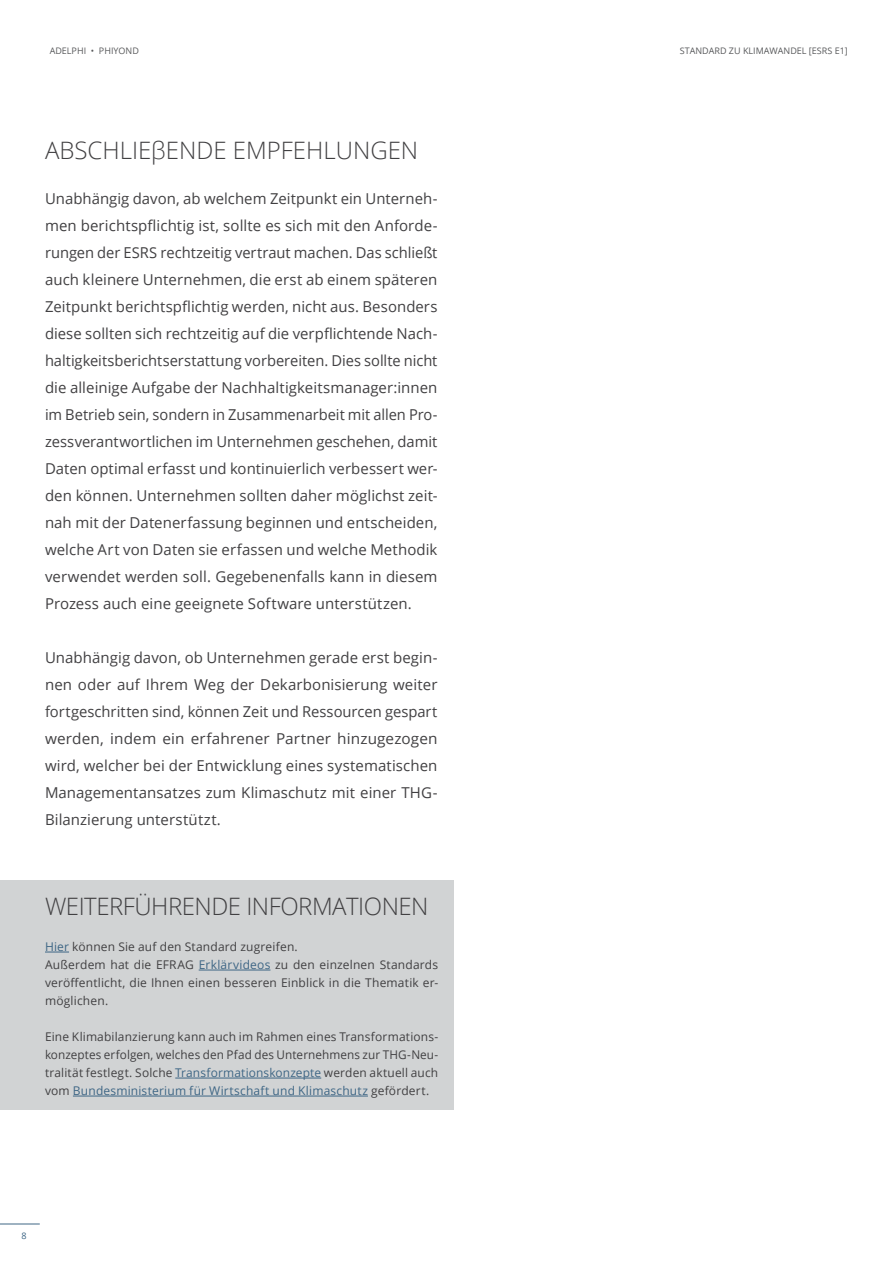
<style>
.page{position:relative;width:893px;height:1263px;background:#fff}
.page>*{position:absolute;margin:0;border:0;box-sizing:border-box;transform-origin:0 0}
.Fließtext_klein{font:300 24px "Open Sans";letter-spacing:-.02em;color:#414042}
.Überschrift_Kapitel{font:300 24px "Open Sans";color:#414042}
.Fließtext{font:15px/27px "Open Sans";letter-spacing:.005em;color:#414042;text-align:justify}
.Fließtext_klein-2{font:12px/18px "Open Sans";letter-spacing:.015em;color:#414042;text-align:justify}
.t1{font:9px "Open Sans";color:#58595b}
.t2{font:9px "Open Sans";color:#3e6685}
.s1{color:#3e6685}
</style>
<div class="page">
<hr style="left:0;top:1223px;width:40px;height:1px;background:#3e6685">
<div style="left:0;top:881px;width:453px;height:229px;background:#d1d3d4"></div>
<svg style="left:45px;top:952px;width:24px;height:1px"></svg>
<hr style="left:199px;top:970px;width:71px;height:1px;background:#3e6685">
<hr style="left:175px;top:1078px;width:146px;height:1px;background:#3e6685">
<hr style="left:73px;top:1096px;width:295px;height:1px;background:#3e6685">
<p class="t1" style="left:50px;top:45px;width:91px">ADELPHI • PHIYOND</p>
<p class="t1" style="left:680px;top:45px;width:169px">STANDARD ZU KLIMAWANDEL [ESRS E1]</p>
<p class="Überschrift_Kapitel" style="left:45px;top:134px;width:375px">ABSCHLIEβENDE EMPFEHLUNGEN</p>
<p class="Fließtext" style="left:45px;top:185px;width:394px">Unabhängig davon, ab welchem Zeitpunkt ein Unterneh&shy;men berichtspflichtig ist, sollte es sich mit den Anforde&shy;rungen der ESRS rechtzeitig vertraut machen. Das schließt auch kleinere Unternehmen, die erst ab einem späteren Zeitpunkt berichtspflichtig werden, nicht aus. Besonders diese sollten sich rechtzeitig auf die verpflichtende Nach&shy;haltigkeitsberichtserstattung vorbereiten. Dies sollte nicht die alleinige Aufgabe der Nachhaltigkeitsmanager:innen im Betrieb sein, sondern in Zusammenarbeit mit allen Pro&shy;zessverantwortlichen im Unternehmen geschehen, damit Daten optimal erfasst und kontinuierlich verbessert wer&shy;den können. Unternehmen sollten daher möglichst zeit&shy;nah mit der Datenerfassung beginnen und entscheiden, welche Art von Daten sie erfassen und welche Methodik verwendet werden soll. Gegebenenfalls kann in diesem Prozess auch eine geeignete Software unterstützen.</p>
<p class="Fließtext" style="left:45px;top:644px;width:394px">Unabhängig davon, ob Unternehmen gerade erst begin&shy;nen oder auf Ihrem Weg der Dekarbonisierung weiter fortgeschritten sind, können Zeit und Ressourcen gespart werden, indem ein erfahrener Partner hinzugezogen wird, welcher bei der Entwicklung eines systematischen Managementansatzes zum Klimaschutz mit einer THG-Bilanzierung unterstützt.</p>
<p class="Fließtext_klein" style="left:45px;top:890px;width:385px">WEITERFÜHRENDE INFORMATIONEN</p>
<p class="Fließtext_klein-2" style="left:45px;top:937px;width:254px"><span class="s1">Hier</span> können Sie auf den Standard zugreifen.</p>
<p class="Fließtext_klein-2" style="left:45px;top:955px;width:395px">Außerdem hat die EFRAG <span class="s1">Erklärvideos</span> zu den einzelnen Standards veröffentlicht, die Ihnen einen besseren Einblick in die Thematik er&shy;möglichen.</p>
<p class="Fließtext_klein-2" style="left:45px;top:1027px;width:395px">Eine Klimabilanzierung kann auch im Rahmen eines Transformations&shy;konzeptes erfolgen, welches den Pfad des Unternehmens zur THG-Neu&shy;tralität festlegt. Solche <span class="s1">Transformationskonzepte</span> werden aktuell auch vom <span class="s1">Bundesministerium für Wirtschaft und Klimaschutz</span> gefördert.</p>
<p class="t2" style="left:21px;top:1230px;width:7px">8</p>
</div>
